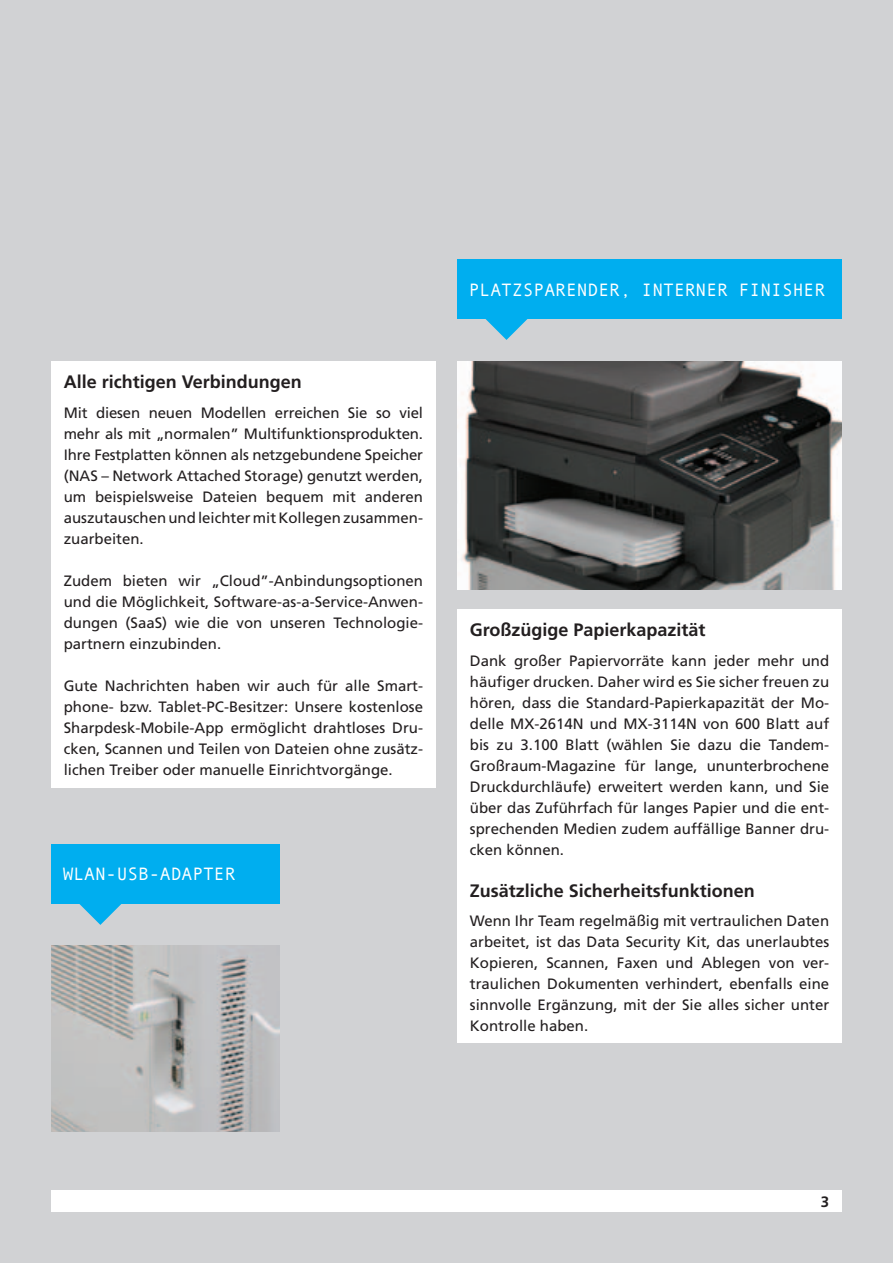
<style>
.page{position:relative;width:893px;height:1263px;background:#d1d2d4}
.page>*{position:absolute;margin:0;border:0;box-sizing:border-box;transform-origin:0 0}
.t1{font:700 18px "Frutiger";color:#231f20}
.t2{font:18px "Andale Mono";color:#fff}
.t3{font:15px/21px "Frutiger";color:#231f20;text-align:justify}
.t4{font:700 15px "Frutiger";color:#231f20}
</style>
<div class="page">
<div style="left:51px;top:1191px;width:791px;height:21px;background:#fff"></div>
<img style="left:457px;top:361px;width:385px;height:229px">
<div style="left:51px;top:361px;width:385px;height:426px;background:#fff"></div>
<div style="left:457px;top:609px;width:385px;height:434px;background:#fff"></div>
<img style="left:51px;top:945px;width:228px;height:186px">
<svg style="left:79px;top:904px;width:43px;height:21px"></svg>
<div style="left:51px;top:844px;width:228px;height:60px;background:#00aeef"></div>
<svg style="left:485px;top:319px;width:43px;height:21px"></svg>
<div style="left:457px;top:259px;width:385px;height:60px;background:#00aeef"></div>
<p class="t1" style="left:64px;top:371px;width:240px">Alle richtigen Verbindungen</p>
<p class="t3" style="left:64px;top:402px;width:361px">Mit diesen neuen Modellen erreichen Sie so viel mehr als mit „normalen” Multifunktionsprodukten.<br>Ihre Festplatten können als netzgebundene Speicher (NAS – Network Attached Storage) genutzt werden, um beispielsweise Dateien bequem mit anderen auszutauschen und leichter mit Kollegen zusammen&shy;zuarbeiten.</p>
<p class="t3" style="left:64px;top:570px;width:361px">Zudem bieten wir „Cloud”-Anbindungsoptionen und die Möglichkeit, Software-as-a-Service-Anwen&shy;dungen (SaaS) wie die von unseren Technologie&shy;partnern einzubinden.</p>
<p class="t3" style="left:64px;top:675px;width:361px">Gute Nachrichten haben wir auch für alle Smart&shy;phone- bzw. Tablet-PC-Besitzer: Unsere kostenlose Sharpdesk-Mobile-App ermöglicht drahtloses Dru&shy;cken, Scannen und Teilen von Dateien ohne zusätz&shy;lichen Treiber oder manuelle Einrichtvorgänge.</p>
<p class="t2" style="left:63px;top:862px;width:174px">WLAN-USB-ADAPTER</p>
<p class="t2" style="left:469px;top:278px;width:358px">PLATZSPARENDER, INTERNER FINISHER</p>
<p class="t1" style="left:470px;top:619px;width:237px">Großzügige Papierkapazität</p>
<p class="t3" style="left:470px;top:650px;width:361px">Dank großer Papiervorräte kann jeder mehr und häufiger drucken. Daher wird es Sie sicher freuen zu hören, dass die Standard-Papierkapazität der Mo&shy;delle MX-2614N und MX-3114N von 600 Blatt auf bis zu 3.100 Blatt (wählen Sie dazu die Tandem-Großraum-Magazine für lange, ununterbrochene Druckdurchläufe) erweitert werden kann, und Sie über das Zuführfach für langes Papier und die ent&shy;sprechenden Medien zudem auffällige Banner dru&shy;cken können.</p>
<p class="t1" style="left:470px;top:880px;width:287px">Zusätzliche Sicherheitsfunktionen</p>
<p class="t3" style="left:470px;top:910px;width:361px">Wenn Ihr Team regelmäßig mit vertraulichen Daten arbeitet, ist das Data Security Kit, das unerlaubtes Kopieren, Scannen, Faxen und Ablegen von ver&shy;traulichen Dokumenten verhindert, ebenfalls eine sinnvolle Ergänzung, mit der Sie alles sicher unter Kontrolle haben.</p>
<p class="t4" style="left:821px;top:1193px;width:10px">3</p>
</div>
